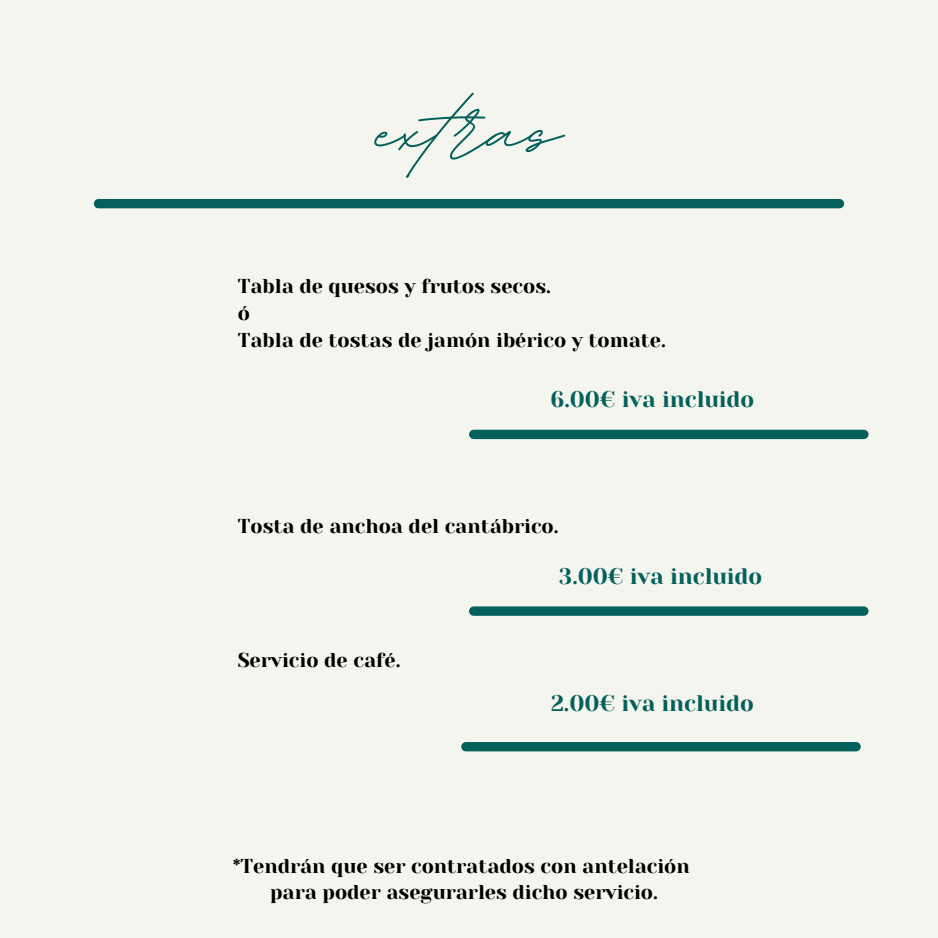
<style>
.page{position:relative;width:938px;height:938px;background:#f5f5ef}
.page>*{position:absolute;margin:0;border:0;box-sizing:border-box;transform-origin:0 0}
.t1{font:700 125px "BD Script";color:#03605b}
.t2{font:22.5px "Yeseva One";color:#03605b}
.t3{font:20px/26.8px "Yeseva One";color:#000}
</style>
<div class="page">
<div style="left:98px;top:199px;width:741px;height:9px;background:#03605b"></div>
<div style="left:473px;top:429px;width:390px;height:10px;background:#03605b"></div>
<div style="left:473px;top:606px;width:390px;height:9px;background:#03605b"></div>
<div style="left:466px;top:742px;width:390px;height:9px;background:#03605b"></div>
<h1 class="t1" style="left:376px;top:48px;width:187px">extras</h1>
<p class="t3" style="left:238px;top:273px;width:430px">Tabla de quesos y frutos secos.<br>ó<br>Tabla de tostas de jamón ibérico y tomate.</p>
<p class="t2" style="left:550px;top:386px;width:205px">6.00€ iva incluido</p>
<p class="t3" style="left:238px;top:513px;width:322px">Tosta de anchoa del cantábrico.</p>
<p class="t3" style="left:238px;top:646px;width:164px">Servicio de café.</p>
<p class="t2" style="left:559px;top:563px;width:204px">3.00€ iva incluido</p>
<p class="t2" style="left:551px;top:690px;width:204px">2.00€ iva incluido</p>
<p class="t3" style="left:233px;top:852px;width:458px;text-align:center">*Tendrán que ser contratados con antelación para poder asegurarles dicho servicio.</p>
</div>
